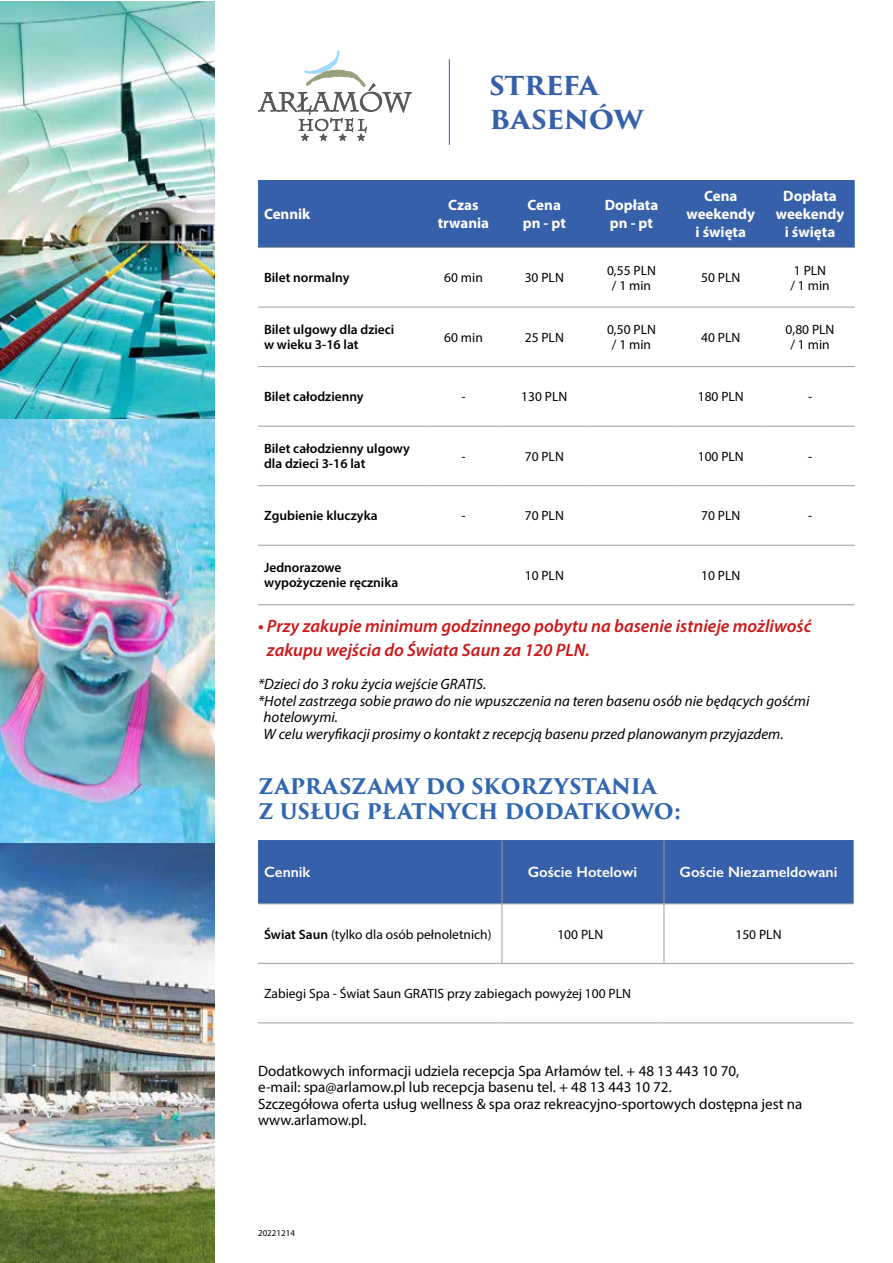
<style>
.page{position:relative;width:893px;height:1263px;background:#fff}
.page>*{position:absolute;margin:0;border:0;box-sizing:border-box;transform-origin:0 0}
.t1{font:700 25.5px/33.2px "Trajan Pro 3";letter-spacing:-.015em;color:#3660aa;scale:1.05 1}
.t2{font:700 21px/25.2px "Trajan Pro 3";color:#3067b1}
.t3{font:italic 600 18px/24px "Myriad Pro";color:#cd1719}
.t4{font:15px/16.5px "Myriad Pro";color:#000}
.t5{font:italic 15px "Myriad Pro";color:#000}
.t6{font:700 15px/18px "Myriad Pro";color:#fff;text-align:center}
.t7{font:600 15px "Gill Sans";color:#fff}
.t8{font:13.5px/15px "Myriad Pro";color:#000;text-align:center}
.t9{font:600 13.5px/15px "Myriad Pro";color:#000}
.t10{font:9px "Myriad Pro";color:#000}
.s1{font-weight:600}
</style>
<div class="page">
<img style="left:0;top:1px;width:214px;height:418px">
<img style="left:0;top:419px;width:214px;height:425px">
<img style="left:0;top:844px;width:214px;height:418px">
<svg style="left:258px;top:50px;width:154px;height:91px"></svg>
<hr style="left:449px;top:59px;width:1px;height:86px;background:#3660aa">
<div style="left:258px;top:180px;width:597px;height:67px;background:#3660aa"></div>
<hr style="left:258px;top:485px;width:167px;height:1px;background:#9d9d9c">
<hr style="left:425px;top:485px;width:77px;height:1px;background:#9d9d9c">
<hr style="left:502px;top:485px;width:85px;height:1px;background:#9d9d9c">
<hr style="left:587px;top:485px;width:89px;height:1px;background:#9d9d9c">
<hr style="left:676px;top:485px;width:89px;height:1px;background:#9d9d9c">
<hr style="left:765px;top:485px;width:90px;height:1px;background:#9d9d9c">
<hr style="left:258px;top:545px;width:167px;height:1px;background:#9d9d9c">
<hr style="left:425px;top:545px;width:77px;height:1px;background:#9d9d9c">
<hr style="left:502px;top:545px;width:85px;height:1px;background:#9d9d9c">
<hr style="left:587px;top:545px;width:89px;height:1px;background:#9d9d9c">
<hr style="left:676px;top:545px;width:89px;height:1px;background:#9d9d9c">
<hr style="left:765px;top:545px;width:90px;height:1px;background:#9d9d9c">
<hr style="left:258px;top:604px;width:167px;height:1px;background:#9d9d9c">
<hr style="left:425px;top:604px;width:77px;height:1px;background:#9d9d9c">
<hr style="left:502px;top:604px;width:85px;height:1px;background:#9d9d9c">
<hr style="left:587px;top:604px;width:89px;height:1px;background:#9d9d9c">
<hr style="left:676px;top:604px;width:89px;height:1px;background:#9d9d9c">
<hr style="left:765px;top:604px;width:90px;height:1px;background:#9d9d9c">
<hr style="left:258px;top:247px;width:167px;height:1px;background:#9d9d9c">
<hr style="left:425px;top:247px;width:77px;height:1px;background:#9d9d9c">
<hr style="left:502px;top:247px;width:85px;height:1px;background:#9d9d9c">
<hr style="left:587px;top:247px;width:89px;height:1px;background:#9d9d9c">
<hr style="left:676px;top:247px;width:89px;height:1px;background:#9d9d9c">
<hr style="left:765px;top:247px;width:90px;height:1px;background:#9d9d9c">
<hr style="left:258px;top:307px;width:167px;height:1px;background:#9d9d9c">
<hr style="left:425px;top:307px;width:77px;height:1px;background:#9d9d9c">
<hr style="left:502px;top:307px;width:85px;height:1px;background:#9d9d9c">
<hr style="left:587px;top:307px;width:89px;height:1px;background:#9d9d9c">
<hr style="left:676px;top:307px;width:89px;height:1px;background:#9d9d9c">
<hr style="left:765px;top:307px;width:90px;height:1px;background:#9d9d9c">
<hr style="left:258px;top:366px;width:167px;height:1px;background:#9d9d9c">
<hr style="left:425px;top:366px;width:77px;height:1px;background:#9d9d9c">
<hr style="left:502px;top:366px;width:85px;height:1px;background:#9d9d9c">
<hr style="left:587px;top:366px;width:89px;height:1px;background:#9d9d9c">
<hr style="left:676px;top:366px;width:89px;height:1px;background:#9d9d9c">
<hr style="left:765px;top:366px;width:90px;height:1px;background:#9d9d9c">
<hr style="left:258px;top:426px;width:167px;height:1px;background:#9d9d9c">
<hr style="left:425px;top:426px;width:77px;height:1px;background:#9d9d9c">
<hr style="left:502px;top:426px;width:85px;height:1px;background:#9d9d9c">
<hr style="left:587px;top:426px;width:89px;height:1px;background:#9d9d9c">
<hr style="left:676px;top:426px;width:89px;height:1px;background:#9d9d9c">
<hr style="left:765px;top:426px;width:90px;height:1px;background:#9d9d9c">
<div style="left:258px;top:840px;width:596px;height:63px;background:#3660aa"></div>
<hr style="left:258px;top:903px;width:244px;height:1px;background:#9d9d9c">
<hr style="left:502px;top:903px;width:161px;height:1px;background:#9d9d9c">
<hr style="left:663px;top:903px;width:191px;height:1px;background:#9d9d9c">
<hr style="left:258px;top:963px;width:244px;height:1px;background:#9d9d9c">
<hr style="left:502px;top:963px;width:161px;height:1px;background:#9d9d9c">
<hr style="left:663px;top:963px;width:191px;height:1px;background:#9d9d9c">
<hr style="left:258px;top:1022px;width:244px;height:1px;background:#9d9d9c">
<hr style="left:502px;top:1022px;width:161px;height:1px;background:#9d9d9c">
<hr style="left:663px;top:1022px;width:191px;height:1px;background:#9d9d9c">
<hr style="left:502px;top:841px;width:1px;height:123px;background:#9d9d9c">
<hr style="left:664px;top:841px;width:1px;height:123px;background:#9d9d9c">
<h1 class="t1" style="left:489px;top:70px;width:148px">STREFA<br>BASENÓW</h1>
<p class="t6" style="left:264px;top:205px;width:48px">Cennik</p>
<p class="t6" style="left:438px;top:196px;width:53px">Czas trwania</p>
<p class="t6" style="left:523px;top:196px;width:45px">Cena pn - pt</p>
<p class="t6" style="left:605px;top:196px;width:55px">Dopłata pn - pt</p>
<p class="t6" style="left:687px;top:187px;width:70px">Cena weekendy i święta</p>
<p class="t6" style="left:776px;top:187px;width:70px">Dopłata weekendy i święta</p>
<p class="t9" style="left:264px;top:270px;width:87px">Bilet normalny</p>
<p class="t8" style="left:444px;top:270px;width:40px">60 min</p>
<p class="t8" style="left:525px;top:270px;width:41px">30 PLN</p>
<p class="t8" style="left:607px;top:263px;width:50px">0,55 PLN / 1 min</p>
<p class="t8" style="left:701px;top:270px;width:41px">50 PLN</p>
<p class="t8" style="left:790px;top:263px;width:41px;text-align:left">1 PLN / 1 min</p>
<p class="t9" style="left:264px;top:322px;width:132px">Bilet ulgowy dla dzieci w wieku 3-16 lat</p>
<p class="t8" style="left:444px;top:330px;width:40px">60 min</p>
<p class="t8" style="left:525px;top:330px;width:41px">25 PLN</p>
<p class="t8" style="left:607px;top:322px;width:50px">0,50 PLN / 1 min</p>
<p class="t8" style="left:701px;top:330px;width:41px">40 PLN</p>
<p class="t8" style="left:786px;top:322px;width:50px">0,80 PLN / 1 min</p>
<p class="t9" style="left:264px;top:389px;width:101px">Bilet całodzienny</p>
<p class="t8" style="left:461px;top:389px;width:6px">-</p>
<p class="t8" style="left:521px;top:389px;width:48px">130 PLN</p>
<p class="t8" style="left:698px;top:389px;width:48px">180 PLN</p>
<p class="t8" style="left:808px;top:389px;width:6px">-</p>
<p class="t9" style="left:264px;top:441px;width:147px">Bilet całodzienny ulgowy dla dzieci 3-16 lat</p>
<p class="t8" style="left:461px;top:449px;width:6px">-</p>
<p class="t8" style="left:525px;top:449px;width:41px">70 PLN</p>
<p class="t8" style="left:698px;top:449px;width:48px">100 PLN</p>
<p class="t8" style="left:808px;top:449px;width:6px">-</p>
<p class="t9" style="left:264px;top:508px;width:115px">Zgubienie kluczyka</p>
<p class="t8" style="left:461px;top:508px;width:6px">-</p>
<p class="t8" style="left:525px;top:508px;width:41px">70 PLN</p>
<p class="t8" style="left:701px;top:508px;width:41px">70 PLN</p>
<p class="t8" style="left:808px;top:508px;width:6px">-</p>
<p class="t9" style="left:264px;top:560px;width:136px">Jednorazowe wypożyczenie ręcznika</p>
<p class="t8" style="left:525px;top:568px;width:41px">10 PLN</p>
<p class="t8" style="left:701px;top:568px;width:41px">10 PLN</p>
<h3 class="t3" style="left:267px;top:614px;width:546px;text-indent:-9px">• Przy zakupie minimum godzinnego pobytu na basenie istnieje możliwość zakupu wejścia do Świata Saun za 120 PLN.</h3>
<p class="t5" style="left:258px;top:675px;width:230px">*Dzieci do 3 roku życia wejście GRATIS.</p>
<p class="t5" style="left:258px;top:691px;width:553px">*Hotel zastrzega sobie prawo do nie wpuszczenia na teren basenu osób nie będących gośćmi</p>
<p class="t5" style="left:264px;top:708px;width:76px">hotelowymi.</p>
<p class="t5" style="left:264px;top:724px;width:521px">W celu weryfikacji prosimy o kontakt z recepcją basenu przed planowanym przyjazdem.</p>
<h2 class="t2" style="left:258px;top:774px;width:425px">ZAPRASZAMY DO SKORZYSTANIA<br>Z USŁUG PŁATNYCH DODATKOWO:</h2>
<p class="t7" style="left:264px;top:863px;width:48px">Cennik</p>
<p class="t7" style="left:528px;top:863px;width:111px">Goście Hotelowi</p>
<p class="t7" style="left:680px;top:863px;width:159px">Goście Niezameldowani</p>
<p class="t8" style="left:264px;top:926px;width:229px"><span class="s1">Świat Saun</span> (tylko dla osób pełnoletnich)</p>
<p class="t8" style="left:557px;top:926px;width:48px">100 PLN</p>
<p class="t8" style="left:735px;top:926px;width:48px">150 PLN</p>
<p class="t8" style="left:264px;top:986px;width:368px">Zabiegi Spa - Świat Saun GRATIS przy zabiegach powyżej 100 PLN</p>
<p class="t4" style="left:258px;top:1062px;width:546px">Dodatkowych informacji udziela recepcja Spa Arłamów tel. + 48 13 443 10 70,<br>e-mail: spa@arlamow.pl lub recepcja basenu tel. + 48 13 443 10 72.<br>Szczegółowa oferta usług wellness &amp; spa oraz rekreacyjno-sportowych dostępna jest na www.arlamow.pl.</p>
<p class="t10" style="left:258px;top:1227px;width:38px">20221214</p>
</div>
